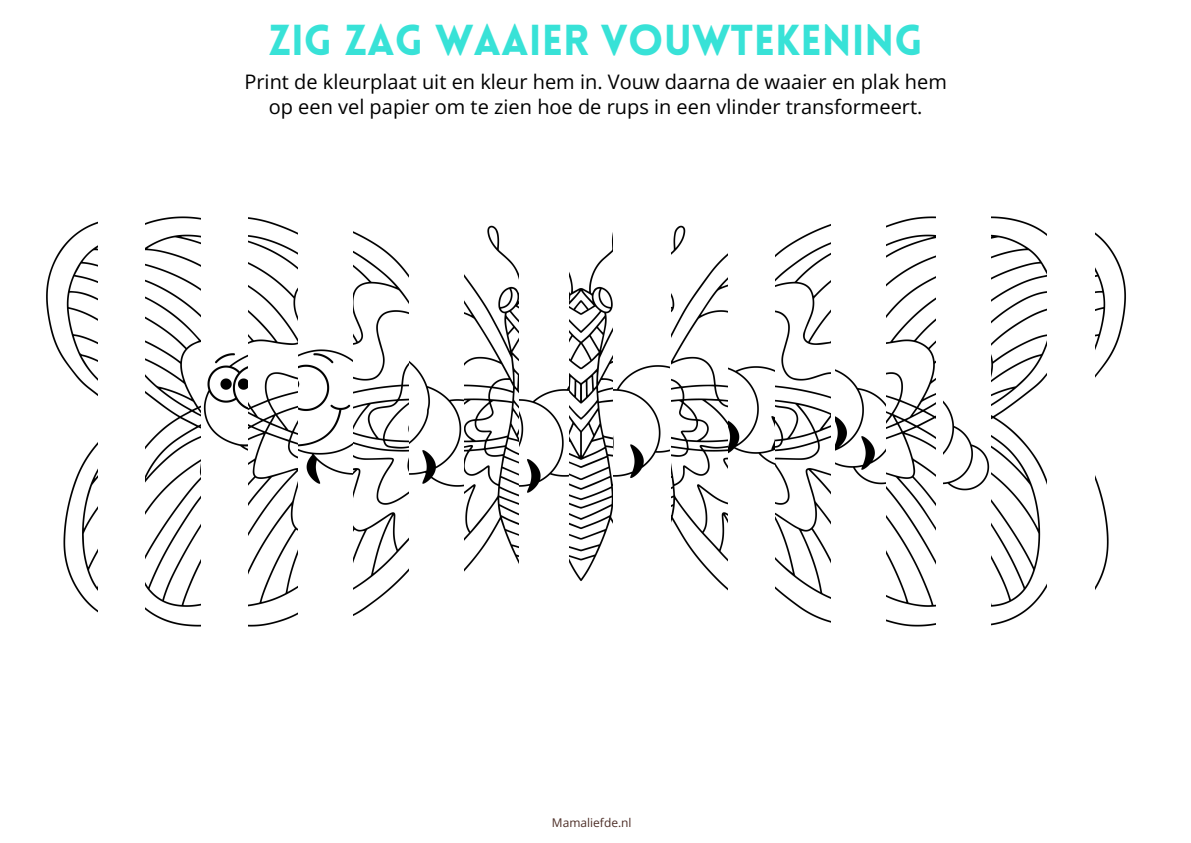
<style>
.page{position:relative;width:1191px;height:843px;background:#fff}
.page>*{position:absolute;margin:0;border:0;box-sizing:border-box;transform-origin:0 0}
.t1{font:900 42.3px "Lovelo";color:#38e2d7}
.t2{font:20px/24.8px "Open Sans";color:#000;text-align:center}
.t3{font:12px "Open Sans";color:#4c2d26}
</style>
<div class="page">
<img style="left:46px;top:222px;width:51px;height:390px">
<img style="left:203px;top:353px;width:45px;height:98px">
<img style="left:145px;top:216px;width:55px;height:411px">
<img style="left:248px;top:217px;width:316px;height:410px">
<img style="left:564px;top:232px;width:105px;height:349px">
<img style="left:727px;top:253px;width:48px;height:338px">
<img style="left:671px;top:225px;width:56px;height:365px">
<img style="left:835px;top:216px;width:100px;height:411px">
<img style="left:775px;top:224px;width:55px;height:399px">
<img style="left:943px;top:400px;width:47px;height:91px">
<img style="left:991px;top:216px;width:55px;height:410px">
<img style="left:1095px;top:232px;width:31px;height:358px">
<h2 class="t1" style="left:268px;top:23px;width:655px">ZIG ZAG WAAIER VOUWTEKENING</h2>
<p class="t2" style="left:244px;top:69px;width:703px">Print de kleurplaat uit en kleur hem in. Vouw daarna de waaier en plak hem op een vel papier om te zien hoe de rups in een vlinder transformeert.</p>
<h1 class="t3" style="left:552px;top:813px;width:81px">Mamaliefde.nl</h1>
</div>
